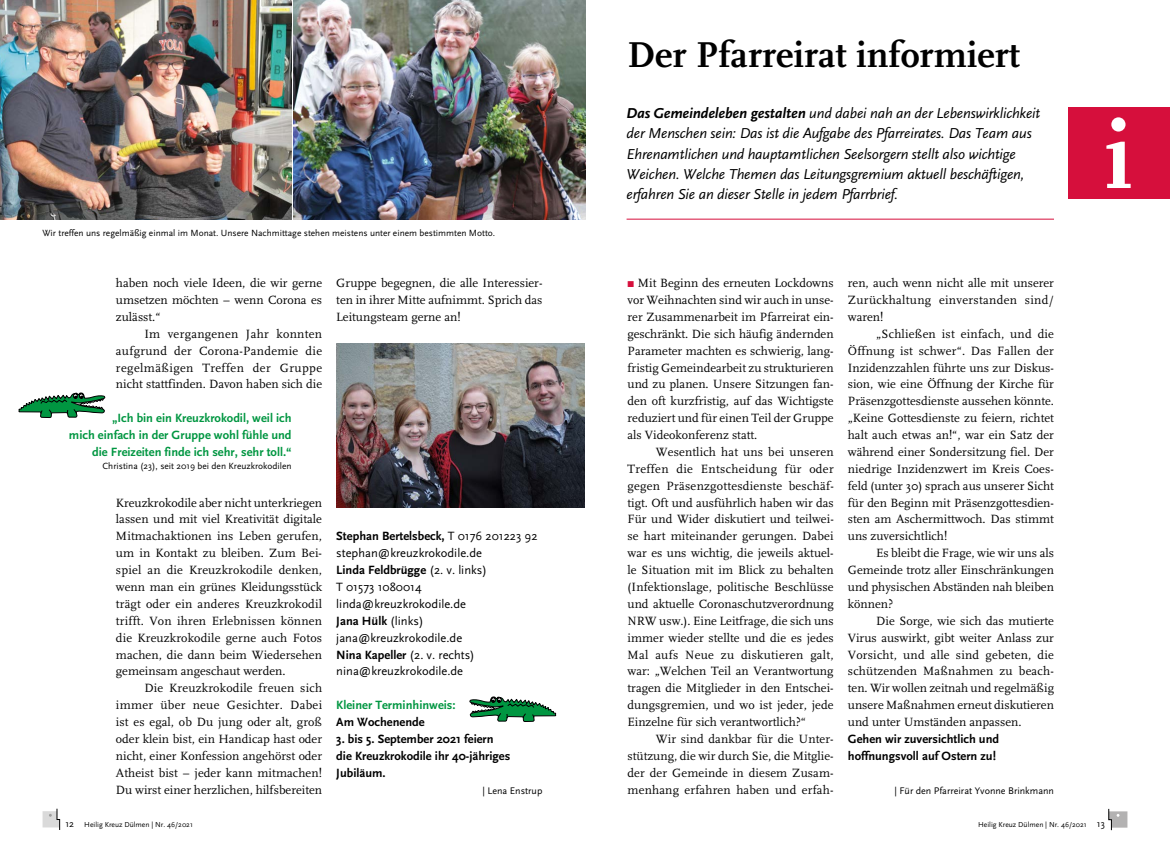
<style>
.page{position:relative;width:1170px;height:851px;background:#fff}
.page>*{position:absolute;margin:0;border:0;box-sizing:border-box;transform-origin:0 0}
.t1{font:700 100px "Scala";color:#fff}
.t2{font:700 37.5px "Scala LF";color:#000}
.t3{font:italic 15px/20.2px "Scala Sans";letter-spacing:-.01em;color:#000}
.t4{font:12.5px/16.9px "FF Scala";color:#000;text-align:justify}
.t5{font:12.5px/16.9px "Scala Sans";color:#000}
.t6{font:700 12.5px/16.9px "Scala Sans";color:#000}
.t7{font:700 12.5px/16.9px "Scala Sans";color:#009641;text-align:right}
.t8{font:10px "Scala Sans";color:#000}
.t9{font:9.38px "Scala Sans";color:#000}
.t10{font:7.5px "Scala Sans";color:#000}
.s1{font-weight:700}
.s2{font-size:10px}
</style>
<div class="page">
<svg style="left:1108px;top:808px;width:19px;height:22px"></svg>
<svg style="left:43px;top:808px;width:17px;height:22px"></svg>
<img style="left:293px;top:0;width:292px;height:219px">
<img style="left:336px;top:344px;width:249px;height:163px">
<img style="left:0;top:0;width:291px;height:219px">
<svg style="left:18px;top:392px;width:88px;height:26px"></svg>
<svg style="left:469px;top:696px;width:87px;height:26px"></svg>
<hr style="left:626px;top:219px;width:427px;height:1px;background:#d60f3c">
<div style="left:1068px;top:107px;width:101px;height:91px;background:#d60f3c"></div>
<p class="t9" style="left:43px;top:227px;width:454px">Wir treffen uns regelmäßig einmal im Monat. Unsere Nachmittage stehen meistens unter einem bestimmten Motto.</p>
<p class="t4" style="left:336px;top:275px;width:208px">Gruppe begegnen, die alle Interessier‑ ten in ihrer Mitte aufnimmt. Sprich das Leitungsteam gerne an!</p>
<p class="t4" style="left:116px;top:275px;width:208px">haben noch viele Ideen, die wir gerne umsetzen möchten – wenn Corona es zulässt.“</p>
<p class="t4" style="left:116px;top:325px;width:208px;text-indent:28px">Im vergangenen Jahr konnten aufgrund der Corona-Pandemie die regelmäßigen Treffen der Gruppe nicht stattfinden. Davon haben sich die</p>
<p class="t7" style="left:69px;top:410px;width:224px">„Ich bin ein Kreuzkrokodil, weil ich<br>mich einfach in der Gruppe wohl fühle und die Freizeiten finde ich sehr, sehr toll.“</p>
<p class="t9" style="left:103px;top:460px;width:190px">Christina (23), seit 2019 bei den Kreuzkrokodilen</p>
<p class="t4" style="left:116px;top:494px;width:208px">Kreuzkrokodile aber nicht unterkriegen lassen und mit viel Kreativität digitale Mitmachaktionen ins Leben gerufen, um in Kontakt zu bleiben. Zum Bei‑ spiel an die Kreuzkrokodile denken, wenn man ein grünes Kleidungsstück trägt oder ein anderes Kreuzkrokodil trifft. Von ihren Erlebnissen können die Kreuzkrokodile gerne auch Fotos machen, die dann beim Wiedersehen gemeinsam angeschaut werden.</p>
<p class="t4" style="left:116px;top:680px;width:208px;text-indent:28px">Die Kreuzkrokodile freuen sich immer über neue Gesichter. Dabei ist es egal, ob Du jung oder alt, groß oder klein bist, ein Handicap hast oder nicht, einer Konfession angehörst oder Atheist bist – jeder kann mitmachen!<br>Du wirst einer herzlichen, hilfsbereiten</p>
<p class="t5" style="left:336px;top:528px;width:203px"><span class="s1">Stephan Bertelsbeck,</span> T 0176 201223 92 stephan@kreuzkrokodile.de<br><span class="s1">Linda Feldbrügge</span> (2. v. links)<br>T 01573 1080014 linda@kreuzkrokodile.de<br><span class="s1">Jana Hülk</span> (links) jana@kreuzkrokodile.de<br><span class="s1">Nina Kapeller</span> (2. v. rechts) nina@kreuzkrokodile.de</p>
<p class="t7" style="left:336px;top:697px;width:121px">Kleiner Terminhinweis:</p>
<p class="t6" style="left:336px;top:713px;width:90px">Am Wochenende</p>
<p class="t6" style="left:336px;top:730px;width:175px">3. bis 5. September 2021 feiern die Kreuzkrokodile ihr 40-jähriges<br>Jubiläum.</p>
<p class="t8" style="left:482px;top:784px;width:61px">| Lena Enstrup</p>
<h2 class="t2" style="left:627px;top:33px;width:394px">Der Pfarreirat informiert</h2>
<p class="t3" style="left:626px;top:103px;width:415px"><span class="s1">Das Gemeindeleben gestalten</span> und dabei nah an der Lebenswirklichkeit der Menschen sein: Das ist die Aufgabe des Pfarreirates. Das Team aus Ehrenamtlichen und hauptamtlichen Seelsorgern stellt also wichtige Weichen. Welche Themen das Leitungsgremium aktuell beschäftigen, erfahren Sie an dieser Stelle in jedem Pfarrbrief.</p>
<p class="t4" style="left:627px;top:275px;width:208px;text-indent:10px">Mit Beginn des erneuten Lockdowns vor Weihnachten sind wir auch in unse‑ rer Zusammenarbeit im Pfarreirat ein‑ geschränkt. Die sich häufig ändernden Parameter machten es schwierig, lang‑ fristig Gemeindearbeit zu strukturieren und zu planen. Unsere Sitzungen fan‑ den oft kurzfristig, auf das Wichtigste reduziert und für einen Teil der Gruppe als Videokonferenz statt.</p>
<p class="t4" style="left:627px;top:443px;width:208px;text-indent:28px">Wesentlich hat uns bei unseren Treffen die Entscheidung für oder gegen Präsenzgottesdienste beschäf‑ tigt. Oft und ausführlich haben wir das Für und Wider diskutiert und teilwei‑ se hart miteinander gerungen. Dabei war es uns wichtig, die jeweils aktuel‑ le Situation mit im Blick zu behalten (Infektionslage, politische Beschlüsse und aktuelle Coronaschutzverordnung NRW usw.). Eine Leitfrage, die sich uns immer wieder stellte und die es jedes Mal aufs Neue zu diskutieren galt, war: „Welchen Teil an Verantwortung tragen die Mitglieder in den Entschei‑ dungsgremien, und wo ist jeder, jede Einzelne für sich verantwortlich?“</p>
<p class="t4" style="left:627px;top:730px;width:208px;text-indent:28px">Wir sind dankbar für die Unter‑ stützung, die wir durch Sie, die Mitglie‑ der der Gemeinde in diesem Zusam‑ menhang erfahren haben und erfah‑</p>
<p class="t4" style="left:847px;top:275px;width:208px">ren, auch wenn nicht alle mit unserer Zurückhaltung einverstanden sind/ waren!</p>
<p class="t4" style="left:847px;top:325px;width:208px;text-indent:28px">„Schließen ist einfach, und die Öffnung ist schwer“. Das Fallen der Inzidenzzahlen führte uns zur Diskus‑ sion, wie eine Öffnung der Kirche für Präsenzgottesdienste aussehen könnte. „Keine Gottesdienste zu feiern, richtet halt auch etwas an!“, war ein Satz der während einer Sondersitzung fiel. Der niedrige Inzidenzwert im Kreis Coes‑ feld (unter 30) sprach aus unserer Sicht für den Beginn mit Präsenzgottesdien‑ sten am Aschermittwoch. Das stimmt uns zuversichtlich!</p>
<p class="t4" style="left:847px;top:545px;width:208px;text-indent:28px">Es bleibt die Frage, wie wir uns als Gemeinde trotz aller Einschränkungen und physischen Abständen nah bleiben können?</p>
<p class="t4" style="left:847px;top:612px;width:208px;text-indent:28px">Die Sorge, wie sich das mutierte Virus auswirkt, gibt weiter Anlass zur Vorsicht, und alle sind gebeten, die schützenden Maßnahmen zu beach‑ ten. Wir wollen zeitnah und regelmäßig unsere Maßnahmen erneut diskutieren und unter Umständen anpassen.</p>
<p class="t6" style="left:847px;top:730px;width:153px">Gehen wir zuversichtlich und hoffnungsvoll auf Ostern zu!</p>
<p class="t8" style="left:894px;top:785px;width:161px">| Für den Pfarreirat Yvonne Brinkmann</p>
<h1 class="t1" style="left:1104px;top:99px;width:30px">i</h1>
<p class="t10" style="left:65px;top:820px;width:129px"><span class="s2">12</span> Heilig Kreuz Dülmen | Nr. 46/2021</p>
<p class="t10" style="left:977px;top:820px;width:128px">Heilig Kreuz Dülmen | Nr. 46/2021 <span class="s2">13</span></p>
</div>
